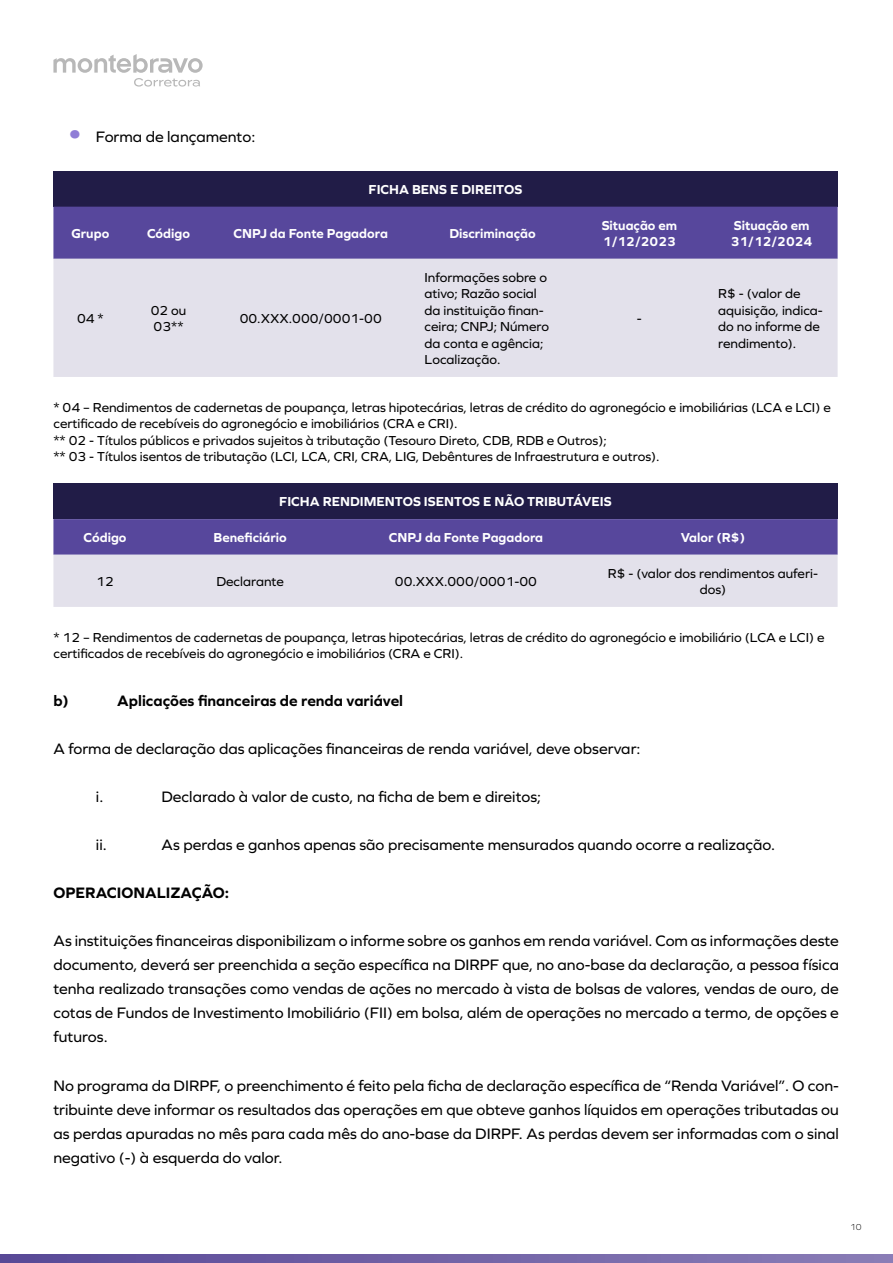
<style>
.page{position:relative;width:893px;height:1263px;background:#fff}
.page>*{position:absolute;margin:0;border:0;box-sizing:border-box;transform-origin:0 0}
.t1{font:15.75px/24px "Graphie";color:#000;text-align:justify}
.t2{font:700 15.75px "Graphie";color:#000}
.t3{font:13.5px/16.5px "Graphie";color:#000}
.t4{font:700 13.5px/16.5px "Graphie";color:#fff}
.t5{font:300 9px "Graphie";color:#000}
.s1{font-family:"Termina";font-weight:800;font-size:27px;color:#8f7dd6}
</style>
<div class="page">
<div style="left:53px;top:171px;width:785px;height:36px;background:#211c47"></div>
<div style="left:53px;top:207px;width:785px;height:52px;background:#57479c"></div>
<div style="left:53px;top:259px;width:785px;height:118px;background:#e3e1eb"></div>
<div style="left:53px;top:483px;width:785px;height:36px;background:#211c47"></div>
<svg style="left:53px;top:519px;width:785px;height:88px;background:#aaa3cb"></svg>
<svg style="left:0;top:1255px;width:893px;height:8px;background:#7162a6"></svg>
<svg style="left:53px;top:54px;width:150px;height:33px"></svg>
<p class="t1" style="left:69px;top:124px;width:188px"><span class="s1">•</span> Forma de lançamento:</p>
<p class="t4" style="left:369px;top:181px;width:155px">FICHA BENS E DIREITOS</p>
<p class="t4" style="left:71px;top:225px;width:39px">Grupo</p>
<p class="t4" style="left:147px;top:225px;width:45px">Código</p>
<p class="t4" style="left:234px;top:225px;width:156px">CNPJ da Fonte Pagadora</p>
<p class="t4" style="left:449px;top:225px;width:88px">Discriminação</p>
<p class="t4" style="left:602px;top:216px;width:77px">Situação em<br>1/12/2023</p>
<p class="t4" style="left:731px;top:216px;width:83px">Situação em<br>31/12/2024</p>
<p class="t3" style="left:77px;top:310px;width:28px">04 *</p>
<p class="t3" style="left:151px;top:302px;width:37px">02 ou<br>03**</p>
<p class="t3" style="left:240px;top:310px;width:144px">00.XXX.000/0001-00</p>
<p class="t3" style="left:425px;top:269px;width:126px">Informações sobre o ativo; Razão social da instituição finan&shy;ceira; CNPJ; Número da conta e agência;<br>Localização.</p>
<p class="t3" style="left:637px;top:310px;width:6px">-</p>
<p class="t3" style="left:718px;top:285px;width:106px">R$ - (valor de aquisição, indica&shy;do no informe de rendimento).</p>
<p class="t3" style="left:53px;top:399px;width:779px">* 04 – Rendimentos de cadernetas de poupança, letras hipotecárias, letras de crédito do agronegócio e imobiliárias (LCA e LCI) e certificado de recebíveis do agronegócio e imobiliários (CRA e CRI).<br>** 02 - Títulos públicos e privados sujeitos à tributação (Tesouro Direto, CDB, RDB e Outros);<br>** 03 - Títulos isentos de tributação (LCI, LCA, CRI, CRA, LIG, Debêntures de Infraestrutura e outros).</p>
<p class="t4" style="left:279px;top:493px;width:334px">FICHA RENDIMENTOS ISENTOS E NÃO TRIBUTÁVEIS</p>
<p class="t4" style="left:84px;top:529px;width:45px">Código</p>
<p class="t4" style="left:214px;top:529px;width:75px">Beneficiário</p>
<p class="t4" style="left:389px;top:529px;width:156px">CNPJ da Fonte Pagadora</p>
<p class="t4" style="left:681px;top:529px;width:66px">Valor (R$)</p>
<p class="t3" style="left:96px;top:573px;width:19px">12</p>
<p class="t3" style="left:216px;top:573px;width:69px">Declarante</p>
<p class="t3" style="left:395px;top:573px;width:144px">00.XXX.000/0001-00</p>
<p class="t3" style="left:608px;top:565px;width:212px;text-align:center">R$ - (valor dos rendimentos auferi&shy;dos)</p>
<p class="t3" style="left:53px;top:629px;width:773px">* 12 – Rendimentos de cadernetas de poupança, letras hipotecárias, letras de crédito do agronegócio e imobiliário (LCA e LCI) e certificados de recebíveis do agronegócio e imobiliários (CRA e CRI).</p>
<p class="t2" style="left:53px;top:692px;width:17px">b)</p>
<p class="t2" style="left:117px;top:692px;width:287px">Aplicações financeiras de renda variável</p>
<p class="t1" style="left:53px;top:737px;width:588px">A forma de declaração das aplicações financeiras de renda variável, deve observar:</p>
<p class="t1" style="left:96px;top:785px;width:9px">i.</p>
<p class="t1" style="left:161px;top:785px;width:381px">Declarado à valor de custo, na ficha de bem e direitos;</p>
<p class="t1" style="left:96px;top:833px;width:12px">ii.</p>
<p class="t1" style="left:161px;top:833px;width:615px">As perdas e ganhos apenas são precisamente mensurados quando ocorre a realização.</p>
<p class="t2" style="left:53px;top:884px;width:177px">OPERACIONALIZAÇÃO:</p>
<p class="t1" style="left:53px;top:929px;width:787px">As instituições financeiras disponibilizam o informe sobre os ganhos em renda variável. Com as informações deste documento, deverá ser preenchida a seção específica na DIRPF que, no ano-base da declaração, a pessoa física tenha realizado transações como vendas de ações no mercado à vista de bolsas de valores, vendas de ouro, de cotas de Fundos de Investimento Imobiliário (FII) em bolsa, além de operações no mercado a termo, de opções e futuros.</p>
<p class="t1" style="left:53px;top:1073px;width:787px">No programa da DIRPF, o preenchimento é feito pela ficha de declaração específica de “Renda Variável”. O con&shy;tribuinte deve informar os resultados das operações em que obteve ganhos líquidos em operações tributadas ou as perdas apuradas no mês para cada mês do ano-base da DIRPF. As perdas devem ser informadas com o sinal negativo (-) à esquerda do valor.</p>
<p class="t5" style="left:850px;top:1221px;width:13px">10</p>
</div>
